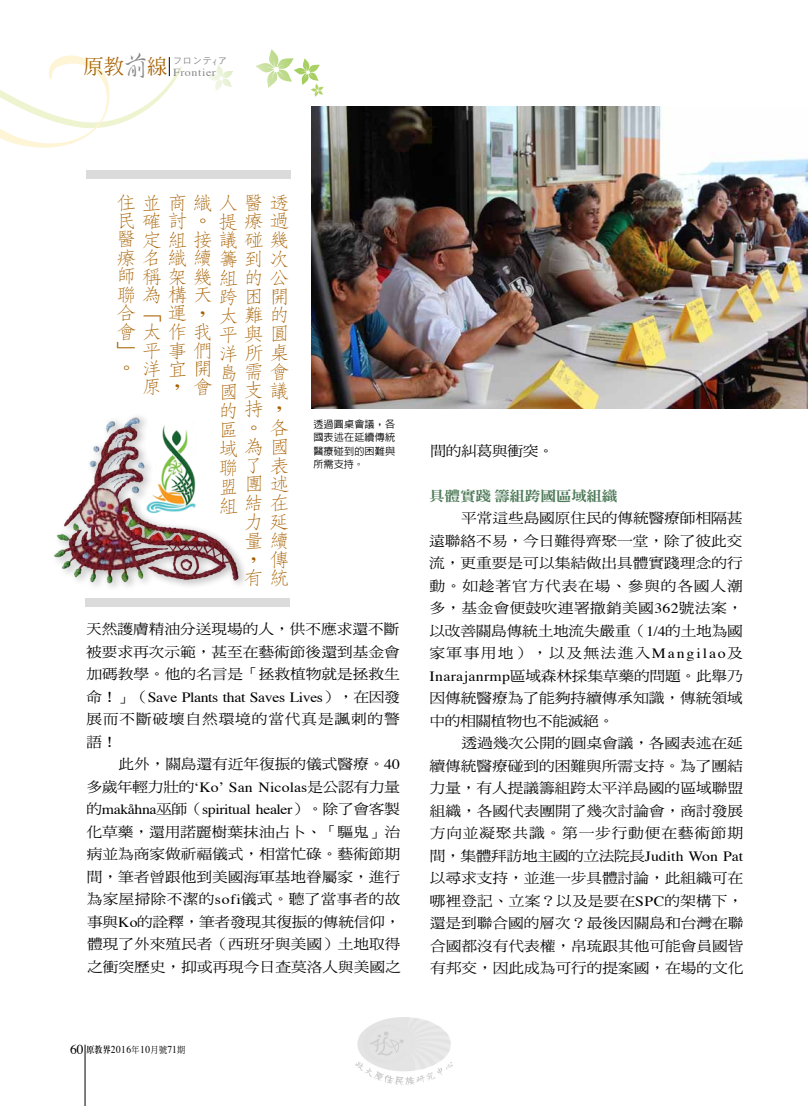
<style>
.page{position:relative;width:808px;height:1106px;background:#fff}
.page>*{position:absolute;margin:0;border:0;box-sizing:border-box;transform-origin:0 0}
.t1{font:300 18.9px/18.8px "AR Fang Song B5 HK";color:#a76000;scale:1.11 1}
.t2{font:14.1px/22.5px "DF Ming Std W5";letter-spacing:-.005em;color:#000;text-align:justify;scale:1.11 1}
.t3{font:14.1px/22.5px "Times";letter-spacing:-.025em;color:#000;scale:1.11 1}
.t4{font:14.1px/22.5px "DF Ming Std W5";letter-spacing:.05em;color:#000;scale:1.11 1}
.t5{font:14.1px "DF Ming Std W9";letter-spacing:-.025em;color:#4e7a58;scale:1.11 1}
.t6{font:14.1px "DF Ming Std W5";letter-spacing:-.025em;color:#000;scale:1.11 1}
.t7{font:10.8px "Times";letter-spacing:.05em;color:#898989;scale:1.11 1}
.t8{font:10.5px "Times";letter-spacing:.05em;color:#000;scale:.9 1}
.t9{font:500 10.2px/13.5px "AR Hei B5";letter-spacing:.01em;color:#000;text-align:justify}
.t10{font:9px "Heisei Kaku Go Std W3";color:#898989}
.s1{font-family:"AR Xing Shu B5";font-weight:500;font-size:27.75px}
.s2{font-family:"DF Ming Std W5"}
.s3{font-family:"Times"}
.s4{font-size:13.5px}
.s5{font-family:"AR Ming B5";font-weight:800;font-size:9px}
.s6{font-family:"DF Ming Std W5";font-size:9px}
</style>
<div class="page">
<svg style="left:256px;top:49px;width:68px;height:48px"></svg>
<svg style="left:208px;top:65px;width:25px;height:26px"></svg>
<hr style="left:85px;top:1044px;width:1px;height:62px;background:#000">
<svg style="left:0;top:55px;width:182px;height:93px"></svg>
<img style="left:312px;top:106px;width:496px;height:302px">
<div style="left:86px;top:170px;width:205px;height:9px;background:#dbdbdb"></div>
<div style="left:86px;top:598px;width:204px;height:9px;background:#dbdbdb"></div>
<img style="left:53px;top:416px;width:190px;height:172px">
<img style="left:140px;top:418px;width:65px;height:101px">
<img style="left:355px;top:1017px;width:97px;height:67px">
<p class="t7" style="left:83px;top:62px;width:121px"><sup>原教</sup><span class="s1">前</span><sup>線</sup> Frontier</p>
<p class="t10" style="left:173px;top:55px;width:56px">フロンテ<sub>ｲ</sub>ア</p>
<h1 class="t1" style="left:116px;top:193px;width:157px">住並商織人醫透民確討。<br>醫定組接議碰幾療名<br>師稱架幾組的公</h1>
<h1 class="t1" style="left:116px;top:304px;width:87px;line-height:18.3px">合「運，會太作我」平事們。</h1>
<h1 class="t1" style="left:218px;top:212px;width:65px">提療過</h1>
<h1 class="t1" style="left:167px;top:249px;width:110px">織續籌到次</h1>
<h1 class="t1" style="left:218px;top:285px;width:65px;text-align:justify;text-indent:-102px">聯為構天跨困開太難的平與圓洋所桌島需會國支議</h1>
<h1 class="t1" style="left:218px;top:402px;width:36px;line-height:18px">的區。</h1>
<h1 class="t1" style="left:218px;top:439px;width:19px;text-align:justify">域聯盟組</h1>
<h1 class="t1" style="left:142px;top:359px;width:63px">洋宜開原，</h1>
<h1 class="t1" style="left:193px;top:378px;width:19px">會</h1>
<h1 class="t1" style="left:244px;top:390px;width:41px;line-height:37.5px">持，為國</h1>
<h1 class="t1" style="left:244px;top:456px;width:42px">了<br>團述結在力<br>量續，<br>有統</h1>
<h1 class="t1" style="left:269px;top:409px;width:19px;line-height:37.7px">各表</h1>
<h1 class="t1" style="left:269px;top:503px;width:19px;line-height:37.7px">延傳</h1>
<p class="t9" style="left:313px;top:417px;width:83px">透過圓桌會議，各國表述在延續傳統醫療碰到的困難與所需支持。</p>
<p class="t2" style="left:86px;top:618px;width:284px">天然護膚精油分送現場的人，供不應求還不斷被要求再次示範，甚至在藝術節後還到基金會加碼教學。他的名言是「拯救植物就是拯救生</p>
<p class="t3" style="left:86px;top:684px;width:284px"><span class="s2">命！」（</span>Save Plants that Saves Lives<span class="s2">），在因發</span></p>
<p class="t4" style="left:86px;top:708px;width:284px">展而不斷破壞自然環境的當代真是諷刺的警語！</p>
<p class="t2" style="left:118px;top:753px;width:255px">此外，關島還有近年復振的儀式醫療。<span class="s3">40</span></p>
<p class="t3" style="left:87px;top:774px;width:284px"><span class="s2">多歲年輕力壯的</span>‘Ko’ San Nicolas<span class="s2">是公認有力量的</span>makåhna<span class="s2">巫師（</span>spiritual healer<span class="s2">）。除了會客製</span></p>
<p class="t2" style="left:87px;top:820px;width:285px">化草藥，還用諾麗樹葉抹油占卜、「驅鬼」治病並為商家做祈福儀式，相當忙碌。藝術節期間，筆者曾跟他到美國海軍基地眷屬家，進行為家屋掃除不潔的<span class="s3">sofi</span>儀式。聽了當事者的故事與<span class="s3">Ko</span>的詮釋，筆者發現其復振的傳統信仰，體現了外來殖民者（西班牙與美國）土地取得之衝突歷史，抑或再現今日查莫洛人與美國之</p>
<p class="t8" style="left:70px;top:1039px;width:129px"><span class="s4">60</span> <span class="s5">原教界</span>2016<span class="s6">年</span>10<span class="s6">月號</span>71<span class="s6">期</span></p>
<p class="t6" style="left:431px;top:443px;width:113px">間的糾葛與衝突。</p>
<p class="t5" style="left:429px;top:488px;width:171px">具體實踐籌組跨國區域組織</p>
<p class="t2" style="left:429px;top:507px;width:284px;text-indent:32px">平常這些島國原住民的傳統醫療師相隔甚遠聯絡不易，今日難得齊聚一堂，除了彼此交流，更重要是可以集結做出具體實踐理念的行動。如趁著官方代表在場、參與的各國人潮多，基金會便鼓吹連署撤銷美國<span class="s3">362</span>號法案，以改善關島傳統土地流失嚴重（<span class="s3">1/4</span>的土地為國家軍事用地），以及無法進入<span class="s3">Mangilao</span>及<span class="s3">Inarajanrmp</span>區域森林採集草藥的問題。此舉乃因傳統醫療為了能夠持續傳承知識，傳統領域中的相關植物也不能滅絕。</p>
<p class="t2" style="left:429px;top:732px;width:285px;text-indent:32px">透過幾次公開的圓桌會議，各國表述在延續傳統醫療碰到的困難與所需支持。為了團結力量，有人提議籌組跨太平洋島國的區域聯盟組織，各國代表團開了幾次討論會，商討發展方向並凝聚共識。第一步行動便在藝術節期間，集體拜訪地主國的立法院長<span class="s3">Judith Won Pat</span>以尋求支持，並進一步具體討論，此組織可在哪裡登記、立案？以及是要在<span class="s3">SPC</span>的架構下，還是到聯合國的層次？最後因關島和台灣在聯合國都沒有代表權，帛琉跟其他可能會員國皆有邦交，因此成為可行的提案國，在場的文化</p>
</div>
